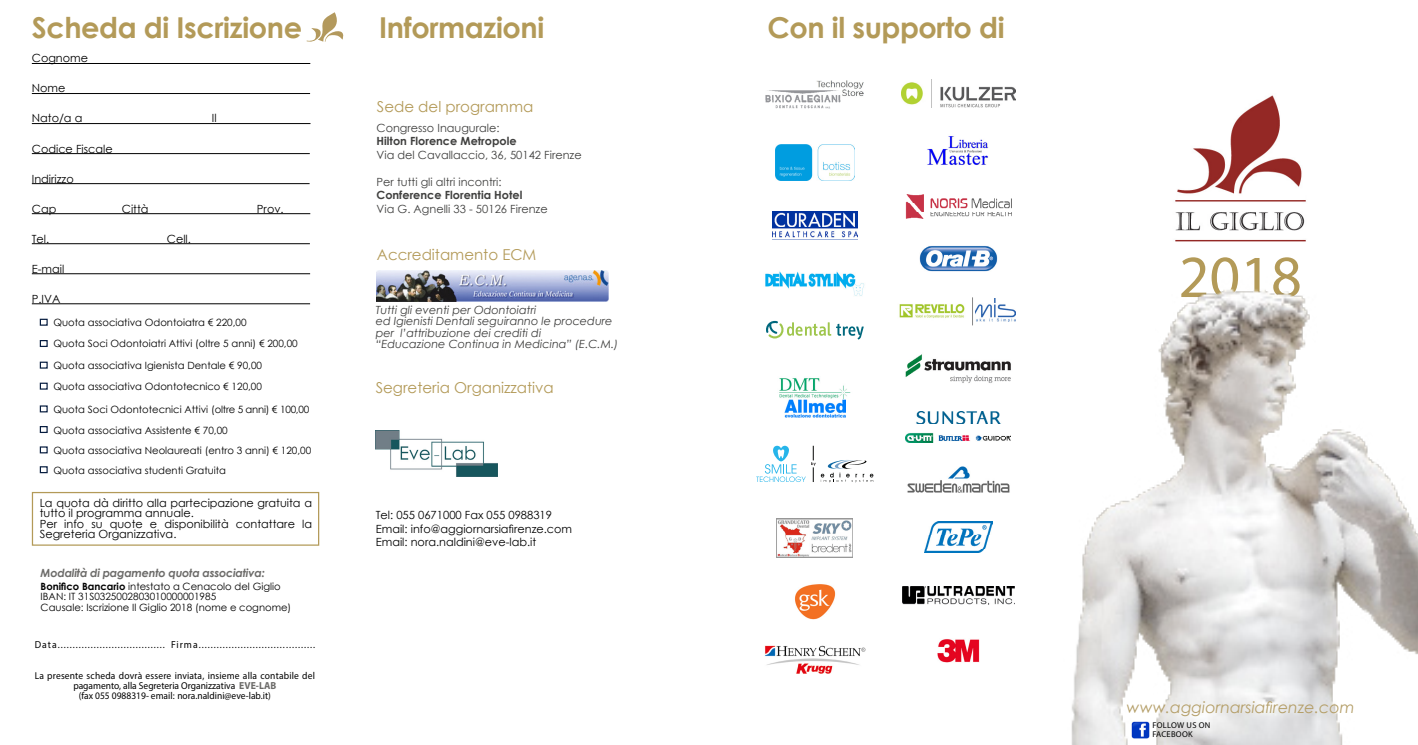
<style>
.page{position:relative;width:1418px;height:745px;background:#fff}
.page>*{position:absolute;margin:0;border:0;box-sizing:border-box;transform-origin:0 0}
.t1{font:60px "Myriad Pro";color:#b39a58}
.t2{font:700 28.75px "Century Gothic";letter-spacing:-.015em;color:#b39a58}
.t3{font:italic 15.75px "Century Gothic";color:#b49e67}
.t4{font:15px "Century Gothic";color:#b39a58}
.t5{font:11.25px/10px "Century Gothic";color:#000}
.t6{font:italic 11.25px/11.2px "Century Gothic";color:#3c3c3b}
.t7{font:11.25px "Century Gothic";color:#3f3f3e}
.t8{font:700 11.25px "Century Gothic";color:#3f3f3e}
.t9{font:italic 700 11.25px "Century Gothic";letter-spacing:-.02em;color:#6c6b69}
.t10{font:10.25px "Myriad Pro";letter-spacing:.105em;color:#000;scale:.95 1}
.t11{font:10px/20.2px "Century Gothic";color:#000}
.t12{font:10px/10.2px "Myriad Pro";color:#000;text-align:center;scale:.95 1}
.t13{font:8.5px/8.5px "Myriad Pro";letter-spacing:.035em;color:#000}
.s1{font-weight:700}
.s2{font-weight:700;font-size:10.25px;color:#6c6b69}
</style>
<div class="page">
<div style="left:32px;top:491px;width:287px;height:54px;border:1px solid #b39a58"></div>
<img style="left:377px;top:270px;width:232px;height:31px">
<img style="left:376px;top:430px;width:121px;height:46px">
<img style="left:1175px;top:95px;width:131px;height:123px">
<hr style="left:32px;top:63px;width:278px;height:1px;background:#000">
<hr style="left:32px;top:93px;width:278px;height:1px;background:#000">
<hr style="left:32px;top:123px;width:278px;height:1px;background:#000">
<hr style="left:32px;top:153px;width:278px;height:1px;background:#000">
<hr style="left:32px;top:183px;width:277px;height:1px;background:#000">
<hr style="left:32px;top:213px;width:278px;height:1px;background:#000">
<hr style="left:32px;top:243px;width:278px;height:1px;background:#000">
<hr style="left:32px;top:273px;width:278px;height:1px;background:#000">
<hr style="left:32px;top:303px;width:278px;height:1px;background:#000">
<div style="left:40px;top:318px;width:8px;height:7px;border:1px solid #061c3f"></div>
<div style="left:40px;top:361px;width:8px;height:7px;border:1px solid #061c3f"></div>
<div style="left:40px;top:340px;width:8px;height:7px;border:1px solid #061c3f"></div>
<div style="left:40px;top:382px;width:8px;height:7px;border:1px solid #061c3f"></div>
<div style="left:40px;top:405px;width:8px;height:7px;border:1px solid #061c3f"></div>
<div style="left:40px;top:425px;width:8px;height:8px;border:1px solid #061c3f"></div>
<div style="left:40px;top:446px;width:8px;height:7px;border:1px solid #061c3f"></div>
<div style="left:40px;top:466px;width:8px;height:7px;border:1px solid #061c3f"></div>
<img style="left:1071px;top:218px;width:346px;height:526px">
<img style="left:1131px;top:720px;width:18px;height:18px">
<svg style="left:306px;top:12px;width:38px;height:30px"></svg>
<svg style="left:766px;top:320px;width:97px;height:19px"></svg>
<img style="left:901px;top:79px;width:114px;height:29px">
<img style="left:765px;top:645px;width:100px;height:28px">
<img style="left:772px;top:212px;width:85px;height:26px">
<img style="left:927px;top:136px;width:62px;height:29px">
<img style="left:765px;top:81px;width:98px;height:28px">
<img style="left:919px;top:246px;width:78px;height:25px">
<img style="left:765px;top:271px;width:100px;height:25px">
<img style="left:779px;top:378px;width:72px;height:25px">
<img style="left:784px;top:399px;width:61px;height:18px">
<img style="left:794px;top:584px;width:42px;height:36px">
<img style="left:776px;top:518px;width:76px;height:39px">
<img style="left:903px;top:586px;width:111px;height:17px">
<img style="left:975px;top:299px;width:40px;height:22px">
<img style="left:899px;top:304px;width:66px;height:14px">
<svg style="left:972px;top:297px;width:1px;height:28px"></svg>
<img style="left:907px;top:466px;width:103px;height:26px">
<img style="left:937px;top:639px;width:43px;height:22px">
<img style="left:924px;top:521px;width:68px;height:31px">
<img style="left:905px;top:194px;width:107px;height:24px">
<img style="left:775px;top:144px;width:79px;height:37px">
<img style="left:905px;top:354px;width:106px;height:29px">
<img style="left:905px;top:411px;width:105px;height:31px">
<svg style="left:756px;top:445px;width:49px;height:36px"></svg>
<svg style="left:811px;top:445px;width:62px;height:37px"></svg>
<h2 class="t2" style="left:32px;top:5px;width:272px">Scheda di Iscrizione</h2>
<p class="t5" style="left:32px;top:53px;width:58px">Cognome</p>
<p class="t5" style="left:32px;top:83px;width:35px">Nome</p>
<p class="t5" style="left:32px;top:113px;width:52px">Nato/a a</p>
<p class="t5" style="left:212px;top:113px;width:6px">Il</p>
<p class="t5" style="left:32px;top:143px;width:82px">Codice Fiscale</p>
<p class="t5" style="left:32px;top:173px;width:43px">Indirizzo</p>
<p class="t5" style="left:32px;top:203px;width:26px">Cap</p>
<p class="t5" style="left:122px;top:203px;width:28px">Città</p>
<p class="t5" style="left:257px;top:203px;width:28px">Prov.</p>
<p class="t5" style="left:32px;top:233px;width:19px">Tel.</p>
<p class="t5" style="left:167px;top:233px;width:26px">Cell.</p>
<p class="t5" style="left:32px;top:263px;width:34px">E-mail</p>
<p class="t5" style="left:32px;top:293px;width:30px">P.IVA</p>
<p class="t11" style="left:53px;top:312px;width:195px">Quota associativa Odontoiatra € 220,00</p>
<p class="t11" style="left:53px;top:333px;width:246px">Quota Soci Odontoiatri Attivi (oltre 5 anni) € 200,00</p>
<p class="t11" style="left:53px;top:355px;width:210px">Quota associativa Igienista Dentale € 90,00</p>
<p class="t11" style="left:53px;top:376px;width:210px">Quota associativa Odontotecnico € 120,00</p>
<p class="t11" style="left:53px;top:399px;width:259px">Quota Soci Odontotecnici Attivi (oltre 5 anni) € 100,00<br>Quota associativa Assistente € 70,00<br>Quota associativa Neolaureati (entro 3 anni) € 120,00<br>Quota associativa studenti Gratuita</p>
<p class="t5" style="left:40px;top:498px;width:274px">La quota dà diritto alla partecipazione gratuita a tutto il programma annuale.<br>Per info su quote e disponibilità contattare la Segreteria Organizzativa.</p>
<p class="t9" style="left:41px;top:563px;width:226px">Modalità di pagamento quota associativa:</p>
<p class="t11" style="left:41px;top:580px;width:252px;line-height:10.6px"><span class="s1">Bonifico Bancario</span> intestato a Cenacolo del Giglio<br>IBAN: IT 31S0325002803010000001985<br>Causale: Iscrizione Il Giglio 2018 (nome e cognome)</p>
<p class="t10" style="left:35px;top:638px;width:296px">Data.................................... Firma.......................................</p>
<p class="t12" style="left:35px;top:669px;width:296px">La presente scheda dovrà essere inviata, insieme alla contabile del pagamento, alla Segreteria Organizzativa <span class="s2">EVE-LAB<br></span>(fax 055 0988319- email: nora.naldini@eve-lab.it)</p>
<h2 class="t2" style="left:379px;top:5px;width:166px">Informazioni</h2>
<h2 class="t2" style="left:767px;top:5px;width:239px">Con il supporto di</h2>
<h3 class="t4" style="left:377px;top:96px;width:158px">Sede del programma</h3>
<p class="t7" style="left:376px;top:120px;width:124px">Congresso Inaugurale:</p>
<p class="t8" style="left:376px;top:132px;width:141px">Hilton Florence Metropole</p>
<p class="t7" style="left:376px;top:147px;width:207px">Via del Cavallaccio, 36, 50142 Firenze</p>
<p class="t7" style="left:376px;top:174px;width:126px">Per tutti gli altri incontri:</p>
<p class="t8" style="left:376px;top:186px;width:147px">Conference Florentia Hotel</p>
<p class="t7" style="left:376px;top:201px;width:172px">Via G. Agnelli 33 - 50126 Firenze</p>
<h3 class="t4" style="left:377px;top:243px;width:161px">Accreditamento ECM</h3>
<p class="t6" style="left:376px;top:304px;width:244px">Tutti gli eventi per Odontoiatri<br>ed Igienisti Dentali seguiranno le procedure per l’attribuzione dei crediti di<br>“Educazione Continua in Medicina” (E.C.M.)</p>
<h3 class="t4" style="left:376px;top:377px;width:180px">Segreteria Organizzativa</h3>
<p class="t5" style="left:376px;top:507px;width:198px;line-height:13.8px">Tel: 055 0671000 Fax 055 0988319<br>Email: info@aggiornarsiafirenze.com<br>Email: nora.naldini@eve-lab.it</p>
<h1 class="t1" style="left:1178px;top:240px;width:125px">2018</h1>
<h3 class="t3" style="left:1126px;top:696px;width:229px">www.aggiornarsiafirenze.com</h3>
<p class="t13" style="left:1152px;top:720px;width:59px">FOLLOW US ON<br>FACEBOOK</p>
</div>
